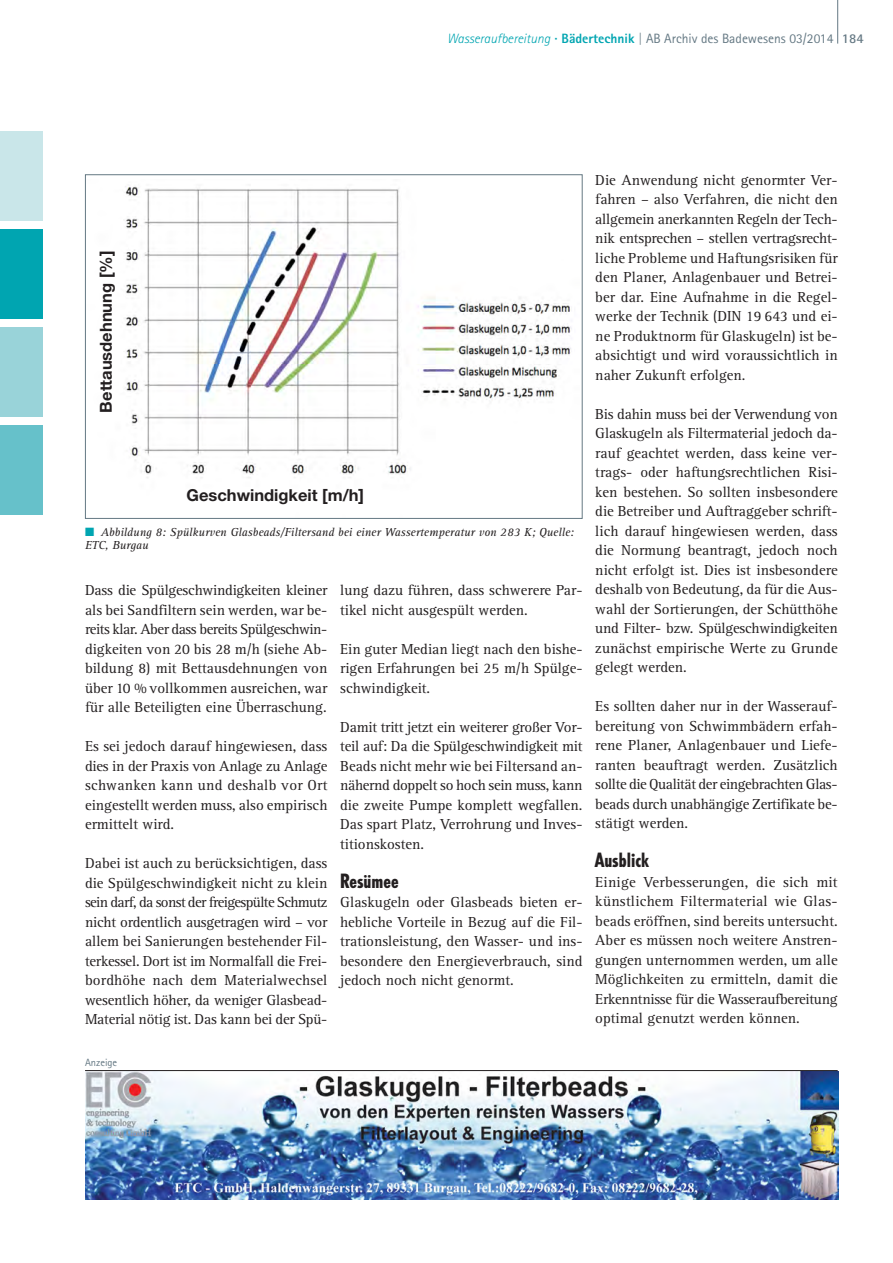
<style>
.page{position:relative;width:893px;height:1263px;background:#fff}
.page>*{position:absolute;margin:0;border:0;box-sizing:border-box;transform-origin:0 0}
.t1{font:800 condensed 19.5px "Tempo";color:#231f20}
.t2{font:700 16.5px "Helvetica Neue";color:#231f20}
.t3{font:15px/19.5px "Rotis Serif";color:#231f20;text-align:justify}
.t4{font:13.5px "Rotis Sans Serif";color:#647883}
.t5{font:italic 12px/13.5px "Rotis Serif";color:#231f20}
.t6{font:10.5px "Rotis Sans Serif";color:#647883}
.s1{font-weight:300;font-style:italic;color:#00a5b1}
.s2{font-weight:800;color:#00a5b1}
.s3{font-weight:300}
.s4{font-weight:700}
.s5{color:#00a5b1}
</style>
<div class="page">
<hr style="left:837px;top:0;width:1px;height:44px;background:#647883">
<div style="left:0;top:230px;width:43px;height:89px;background:#00a5b1"></div>
<div style="left:0;top:132px;width:43px;height:89px;background:#c9e6e9"></div>
<div style="left:0;top:327px;width:43px;height:90px;background:#99d3d9"></div>
<div style="left:0;top:425px;width:43px;height:89px;background:#66c1ca"></div>
<img style="left:125px;top:186px;width:447px;height:292px">
<img style="left:85px;top:1072px;width:753px;height:127px">
<hr style="left:85px;top:1070px;width:753px;height:1px;background:#231f20">
<p class="t4" style="left:447px;top:34px;width:418px"><span class="s1">Wasseraufbereitung</span> <span class="s2">· Bädertechnik</span> <span class="s3">|</span> AB Archiv des Badewesens 03/2014 <span class="s4">184</span></p>
<p class="t2" style="left:100px;top:412px;width:163px;rotate:-90deg">Bettausdehnung [%]</p>
<p class="t2" style="left:187px;top:489px;width:179px">Geschwindigkeit [m/h]</p>
<p class="t5" style="left:85px;top:526px;width:490px"><span class="s5">■</span> Abbildung 8: Spülkurven Glasbeads/Filtersand bei einer Wassertemperatur von 283 K; Quelle:<br>ETC, Burgau</p>
<p class="t3" style="left:85px;top:582px;width:244px">Dass die Spülgeschwindigkeiten kleiner als bei Sandfiltern sein werden, war be - reits klar. Aber dass bereits Spülgeschwin - digkeiten von 20 bis 28 m/h (siehe Ab - bildung 8) mit Bettausdehnungen von über 10 % vollkommen ausreichen, war für alle Beteiligten eine Überraschung.</p>
<p class="t3" style="left:85px;top:738px;width:244px">Es sei jedoch darauf hingewiesen, dass dies in der Praxis von Anlage zu Anlage schwanken kann und deshalb vor Ort eingestellt werden muss, also empirisch ermittelt wird.</p>
<p class="t3" style="left:85px;top:855px;width:244px">Dabei ist auch zu berücksichtigen, dass die Spülgeschwindigkeit nicht zu klein sein darf, da sonst der freigespülte Schmutz nicht ordentlich ausgetragen wird – vor allem bei Sanierungen bestehender Fil&shy;terkessel. Dort ist im Normalfall die Frei&shy;bordhöhe nach dem Materialwechsel we sentlich höher, da weniger Glasbead-Material nötig ist. Das kann bei der Spü-</p>
<p class="t3" style="left:340px;top:582px;width:244px">lung dazu führen, dass schwerere Par&shy;tikel nicht ausgespült werden.</p>
<p class="t3" style="left:340px;top:640px;width:244px">Ein guter Median liegt nach den bishe&shy;rigen Erfahrungen bei 25 m/h Spülge&shy;schwindigkeit.</p>
<p class="t3" style="left:340px;top:718px;width:244px">Damit tritt jetzt ein weiterer großer Vor&shy;teil auf: Da die Spülgeschwindigkeit mit Beads nicht mehr wie bei Filtersand an - nähernd doppelt so hoch sein muss, kann die zweite Pumpe komplett wegfallen.<br>Das spart Platz, Verrohrung und Inves - titionskosten.</p>
<h1 class="t1" style="left:340px;top:873px;width:60px">Resümee</h1>
<p class="t3" style="left:340px;top:894px;width:244px">Glaskugeln oder Glasbeads bieten er - hebliche Vorteile in Bezug auf die Fil&shy;trationsleistung, den Wasser- und ins&shy;besondere den Energieverbrauch, sind jedoch noch nicht genormt.</p>
<p class="t3" style="left:595px;top:171px;width:244px">Die Anwendung nicht genormter Ver&shy;fahren – also Verfahren, die nicht den allgemein anerkannten Regeln der Tech&shy;nik entsprechen – stellen vertragsrecht&shy;liche Probleme und Haftungsrisiken für den Planer, Anlagenbauer und Betrei&shy;ber dar. Eine Aufnahme in die Regel&shy;werke der Technik (DIN 19 643 und ei - ne Produktnorm für Glaskugeln) ist be - absichtigt und wird voraussichtlich in naher Zukunft erfolgen.</p>
<p class="t3" style="left:595px;top:405px;width:244px">Bis dahin muss bei der Verwendung von Glaskugeln als Filtermaterial jedoch da - rauf geachtet werden, dass keine ver&shy;trags- oder haftungsrechtlichen Risi&shy;ken bestehen. So sollten insbesondere die Betreiber und Auftraggeber schrift&shy;lich darauf hingewiesen werden, dass die Normung beantragt, jedoch noch nicht erfolgt ist. Dies ist insbesondere deshalb von Bedeutung, da für die Aus - wahl der Sortierungen, der Schütthöhe und Filter- bzw. Spülgeschwindigkeiten zunächst empirische Werte zu Grunde ge legt werden.</p>
<p class="t3" style="left:595px;top:698px;width:244px">Es sollten daher nur in der Wasserauf&shy;bereitung von Schwimmbädern erfah&shy;rene Planer, Anlagenbauer und Liefe&shy;ranten beauftragt werden. Zusätzlich sollte die Qualität der eingebrachten Glas - beads durch unabhängige Zertifikate be - stätigt werden.</p>
<h1 class="t1" style="left:595px;top:853px;width:55px">Ausblick</h1>
<p class="t3" style="left:595px;top:873px;width:244px">Einige Verbesserungen, die sich mit künstlichem Filtermaterial wie Glas - beads eröffnen, sind bereits untersucht.<br>Aber es müssen noch weitere Anstren&shy;gungen unternommen werden, um alle Möglichkeiten zu ermitteln, damit die Erkenntnisse für die Wasseraufbereitung optimal genutzt werden können.</p>
<p class="t6" style="left:85px;top:1059px;width:34px">Anzeige</p>
</div>
